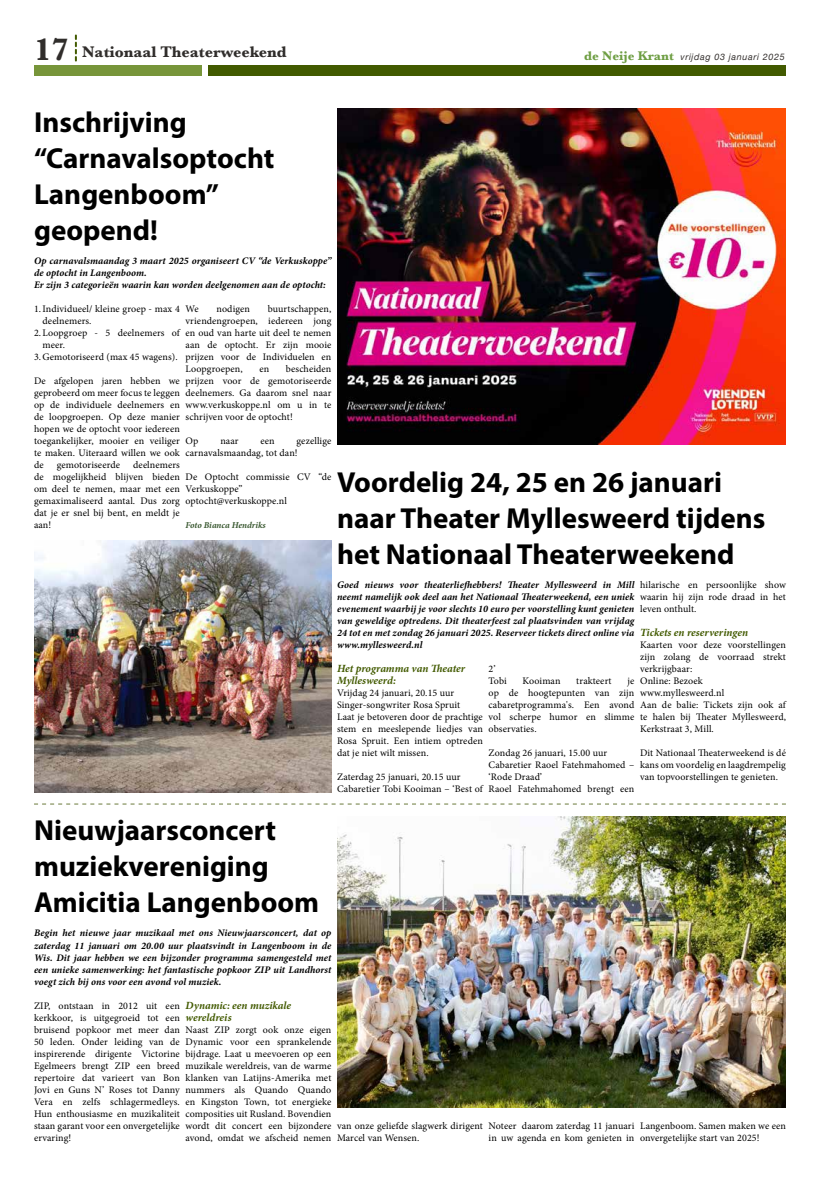
<style>
.page{position:relative;width:820px;height:1177px;background:#fff}
.page>*{position:absolute;margin:0;border:0;box-sizing:border-box;transform-origin:0 0}
.t1{font:700 29px/36px "Myriad Pro";color:#000}
.t2{font:700 16px "Baskerville";color:#302d2b}
.t3{font:italic 700 11px/12px "Minion Pro";color:#425a00}
.t4{font:10px/12px "Minion Pro";letter-spacing:.01em;color:#000}
.t5{font:italic 700 10px/12px "Minion Pro";letter-spacing:.01em;color:#000;text-align:justify}
.t6{font:italic 9px "Helvetica Neue";letter-spacing:.07em;color:#34302e}
.t7{font:italic 700 9px "Minion Pro";letter-spacing:-.005em;color:#395830}
.s1{font-size:32px}
.s2{font-family:"Baskerville";font-weight:700;font-style:normal;font-size:13px;color:#6e9e43}
</style>
<div class="page">
<div style="left:34px;top:65px;width:167px;height:11px;background:#77953a"></div>
<div style="left:208px;top:65px;width:577px;height:11px;background:#425a00"></div>
<svg style="left:75px;top:35px;width:2px;height:26px"></svg>
<img style="left:337px;top:108px;width:448px;height:336px">
<svg style="left:34px;top:803px;width:751px;height:1px"></svg>
<img style="left:34px;top:540px;width:297px;height:252px">
<img style="left:337px;top:816px;width:448px;height:291px">
<h2 class="t2" style="left:34px;top:41px;width:254px"><span class="s1">17</span> Nationaal Theaterweekend</h2>
<p class="t6" style="left:584px;top:50px;width:202px"><span class="s2">de Neije Krant</span> vrijdag 03 januari 2025</p>
<h1 class="t1" style="left:34px;top:103px;width:242px">Inschrijving “Carnavalsoptocht<br>Langenboom” geopend!</h1>
<p class="t5" style="left:34px;top:255px;width:299px;text-align:left">Op carnavalsmaandag 3 maart 2025 organiseert CV “de Verkuskoppe” de optocht in Langenboom.<br>Er zijn 3 categorieën waarin kan worden deelgenomen aan de optocht:</p>
<p class="t4" style="left:34px;top:303px;width:147px">1.Individueel/ kleine groep - max 4</p>
<p class="t4" style="left:43px;top:315px;width:51px">deelnemers.</p>
<p class="t4" style="left:34px;top:327px;width:147px">2.Loopgroep - 5 deelnemers of</p>
<p class="t4" style="left:43px;top:339px;width:24px">meer.</p>
<p class="t4" style="left:34px;top:351px;width:145px">3.Gemotoriseerd (max 45 wagens).</p>
<p class="t4" style="left:34px;top:375px;width:147px;text-align:justify">De afgelopen jaren hebben we geprobeerd om meer focus te leggen op de individuele deelnemers en de loopgroepen. Op deze manier hopen we de optocht voor iedereen toegankelijker, mooier en veiliger te maken. Uiteraard willen we ook de</p>
<p class="t4" style="left:185px;top:303px;width:147px;text-align:justify;text-indent:82px">buurtschappen, vriendengroepen, iedereen jong en oud van harte uit deel te nemen aan de optocht. Er zijn mooie prijzen voor de Individuelen en Loopgroepen,</p>
<p class="t4" style="left:185px;top:303px;width:15px">We</p>
<p class="t4" style="left:216px;top:303px;width:35px">nodigen</p>
<p class="t4" style="left:185px;top:363px;width:147px;text-align:justify;text-indent:100px">bescheiden prijzen voor de gemotoriseerde deelnemers. Ga daarom snel naar www.verkuskoppe.nl om u in te schrijven voor de optocht!</p>
<p class="t4" style="left:185px;top:435px;width:14px">Op</p>
<p class="t4" style="left:220px;top:435px;width:20px">naar</p>
<p class="t4" style="left:260px;top:435px;width:16px">een</p>
<p class="t4" style="left:259px;top:363px;width:11px">en</p>
<p class="t4" style="left:185px;top:435px;width:147px;text-indent:111px">gezellige carnavalsmaandag, tot dan!</p>
<p class="t4" style="left:185px;top:471px;width:147px">De Optocht commissie CV “de<br>Verkuskoppe” optocht@verkuskoppe.nl</p>
<p class="t7" style="left:185px;top:519px;width:82px">Foto Bianca Hendriks</p>
<p class="t4" style="left:34px;top:459px;width:147px;text-align:justify;text-indent:99px">deelnemers de mogelijkheid blijven bieden om deel te nemen, maar met een gemaximaliseerd aantal. Dus zorg dat je er snel bij bent, en meldt je aan!</p>
<p class="t4" style="left:57px;top:459px;width:65px">gemotoriseerde</p>
<h1 class="t1" style="left:337px;top:463px;width:429px">Voordelig 24, 25 en 26 januari naar Theater Myllesweerd tijdens het Nationaal Theaterweekend</h1>
<p class="t5" style="left:337px;top:579px;width:299px">Goed nieuws voor theaterliefhebbers! Theater Myllesweerd in Mill neemt namelijk ook deel aan het Nationaal Theaterweekend, een uniek evenement waarbij je voor slechts 10 euro per voorstelling kunt genieten van geweldige optredens. Dit theaterfeest zal plaatsvinden van vrijdag 24 tot en met zondag 26 januari 2025. Reserveer tickets direct online via www.myllesweerd.nl</p>
<p class="t3" style="left:337px;top:662px;width:129px">Het programma van Theater<br>Myllesweerd:</p>
<p class="t4" style="left:337px;top:687px;width:147px">Vrijdag 24 januari, 20.15 uur<br>Singer-songwriter Rosa Spruit<br>Laat je betoveren door de prachtige stem en meeslepende liedjes van<br>Rosa Spruit. Een intiem optreden dat je niet wilt missen.</p>
<p class="t4" style="left:337px;top:771px;width:147px">Zaterdag 25 januari, 20.15 uur<br>Cabaretier Tobi Kooiman – ‘Best of</p>
<p class="t4" style="left:639px;top:579px;width:147px;text-align:justify">hilarische en persoonlijke show waarin hij zijn rode draad in het leven onthult.</p>
<p class="t3" style="left:639px;top:626px;width:109px">Tickets en reserveringen</p>
<p class="t4" style="left:639px;top:639px;width:147px">Kaarten voor deze voorstellingen zijn zolang de voorraad strekt verkrijgbaar:<br>Online: Bezoek www.myllesweerd.nl<br>Aan de balie: Tickets zijn ook af te halen bij Theater Myllesweerd,<br>Kerkstraat 3, Mill.</p>
<p class="t4" style="left:639px;top:747px;width:147px;text-align:justify">Dit Nationaal Theaterweekend is dé kans om voordelig en laagdrempelig van topvoorstellingen te genieten.</p>
<p class="t4" style="left:488px;top:663px;width:20px">2’<br>Tobi</p>
<p class="t4" style="left:522px;top:675px;width:39px">Kooiman</p>
<p class="t4" style="left:576px;top:675px;width:37px">trakteert</p>
<p class="t4" style="left:488px;top:675px;width:147px;text-align:justify;text-indent:139px">je op de hoogtepunten van zijn cabaretprogramma's. Een avond vol scherpe humor en slimme observaties.</p>
<p class="t4" style="left:488px;top:747px;width:147px">Zondag 26 januari, 15.00 uur<br>Cabaretier Raoel Fatehmahomed – ‘Rode Draad’<br>Raoel Fatehmahomed brengt een</p>
<h1 class="t1" style="left:34px;top:811px;width:286px">Nieuwjaarsconcert muziekvereniging<br>Amicitia Langenboom</h1>
<p class="t5" style="left:34px;top:927px;width:299px">Begin het nieuwe jaar muzikaal met ons Nieuwjaarsconcert, dat op zaterdag 11 januari om 20.00 uur plaatsvindt in Langenboom in de Wis. Dit jaar hebben we een bijzonder programma samengesteld met een unieke samenwerking: het fantastische popkoor ZIP uit Landhorst voegt zich bij ons voor een avond vol muziek.</p>
<p class="t4" style="left:34px;top:999px;width:147px;text-align:justify">ZIP, ontstaan in 2012 uit een kerkkoor, is uitgegroeid tot een bruisend popkoor met meer dan 50 leden. Onder leiding van de inspirerende dirigente Victorine Egelmeers brengt ZIP een breed repertoire dat varieert van Bon Jovi en Guns N’ Roses tot Danny Vera en zelfs schlagermedleys.<br>Hun enthousiasme en muzikaliteit staan garant voor een onvergetelijke ervaring!</p>
<p class="t3" style="left:185px;top:998px;width:107px">Dynamic: een muzikale wereldreis</p>
<p class="t4" style="left:185px;top:1023px;width:147px;text-align:justify">Naast ZIP zorgt ook onze eigen Dynamic voor een sprankelende bijdrage. Laat u meevoeren op een muzikale wereldreis, van de warme klanken van Latijns-Amerika met nummers als Quando Quando en Kingston Town, tot energieke composities uit Rusland. Bovendien wordt dit concert een bijzondere avond, omdat we afscheid nemen</p>
<p class="t4" style="left:337px;top:1119px;width:147px">van onze geliefde slagwerk dirigent<br>Marcel van Wensen.</p>
<p class="t4" style="left:488px;top:1119px;width:147px">Noteer daarom zaterdag 11 januari in uw agenda en kom genieten in</p>
<p class="t4" style="left:639px;top:1119px;width:147px">Langenboom. Samen maken we een onvergetelijke start van 2025!</p>
</div>
